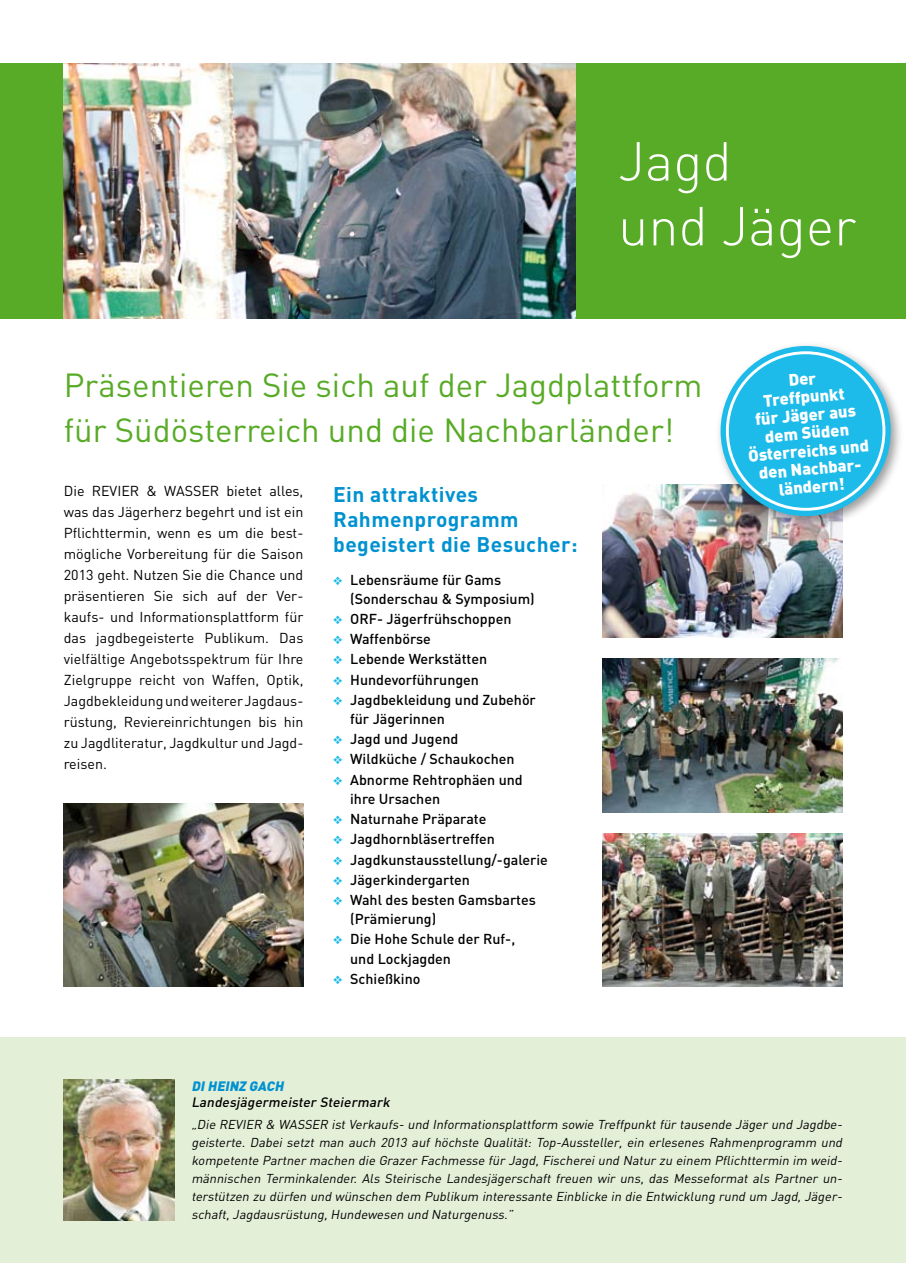
<style>
.page{position:relative;width:906px;height:1263px;background:#fff}
.page>*{position:absolute;margin:0;border:0;box-sizing:border-box;transform-origin:0 0}
.t1{font:300 54px/64.8px "DIN";color:#fff}
.t2{font:33px/45px "DIN";color:#58ab27}
.t3{font:700 21px/25.2px "DIN";letter-spacing:.02em;color:#0092d0}
.t4{font:900 16.5px/18px "DIN";color:#fff;text-align:center}
.t5{font:14.25px/21px "DIN";color:#000;text-align:justify}
.t6{font:500 14.25px/19.5px "DIN";color:#000}
.t7{font:italic 500 13.5px "DIN";color:#000}
.t8{font:italic 900 13.5px "DIN";color:#0092d0}
.t9{font:italic 12.75px/18px "DIN";color:#000;text-align:justify}
.s1{color:#1dbbe9}
</style>
<div class="page">
<div style="left:0;top:1037px;width:906px;height:226px;background:#e4efd8"></div>
<img style="left:602px;top:484px;width:240px;height:153px">
<div style="left:0;top:64px;width:906px;height:255px;background:#58ab27"></div>
<img style="left:64px;top:64px;width:511px;height:255px">
<img style="left:64px;top:1079px;width:110px;height:141px">
<div style="left:715px;top:340px;width:190px;height:190px;background:#000;opacity:.4"></div>
<div style="left:720px;top:346px;width:170px;height:170px;background:#1dbbe9;border-radius:50%"></div>
<div style="left:726px;top:351px;width:159px;height:160px;border:3px solid #fff;border-radius:50%"></div>
<img style="left:64px;top:803px;width:239px;height:183px">
<img style="left:602px;top:833px;width:240px;height:153px">
<img style="left:602px;top:659px;width:240px;height:153px">
<h1 class="t1" style="left:618px;top:128px;width:239px">Jagd<br>und Jäger</h1>
<h2 class="t2" style="left:64px;top:362px;width:640px">Präsentieren Sie sich auf der Jagdplattform für Südösterreich und die Nachbarländer!</h2>
<p class="t5" style="left:64px;top:480px;width:241px">Die REVIER &amp; WASSER bietet alles, was das Jägerherz begehrt und ist ein Pflichttermin, wenn es um die best&shy;mögliche Vorbereitung für die Saison 2013 geht. Nutzen Sie die Chance und präsentieren Sie sich auf der Ver&shy;kaufs- und Informationsplattform für das jagdbegeisterte Publikum. Das vielfältige Angebotsspektrum für Ihre Zielgruppe reicht von Waffen, Optik, Jagdbekleidung und weiterer Jagdaus&shy;rüstung, Reviereinrichtungen bis hin zu Jagdliteratur, Jagdkultur und Jagd&shy;reisen.</p>
<h3 class="t3" style="left:333px;top:481px;width:246px">Ein attraktives<br>Rahmenprogramm begeistert die Besucher:</h3>
<p class="t6" style="left:350px;top:569px;width:186px;text-indent:-17px"><span class="s1">❖</span> Lebensräume für Gams (Sonderschau &amp; Symposium)</p>
<p class="t6" style="left:333px;top:609px;width:180px"><span class="s1">❖</span> ORF- Jägerfrühschoppen</p>
<p class="t6" style="left:333px;top:629px;width:99px"><span class="s1">❖</span> Waffenbörse</p>
<p class="t6" style="left:333px;top:649px;width:155px"><span class="s1">❖</span> Lebende Werkstätten</p>
<p class="t6" style="left:333px;top:669px;width:147px"><span class="s1">❖</span> Hundevorführungen</p>
<p class="t6" style="left:350px;top:689px;width:187px;text-indent:-17px"><span class="s1">❖</span> Jagdbekleidung und Zubehör für Jägerinnen</p>
<p class="t6" style="left:333px;top:729px;width:127px"><span class="s1">❖</span> Jagd und Jugend</p>
<p class="t6" style="left:333px;top:749px;width:183px"><span class="s1">❖</span> Wildküche / Schaukochen</p>
<p class="t6" style="left:350px;top:769px;width:174px;text-indent:-17px"><span class="s1">❖</span> Abnorme Rehtrophäen und ihre Ursachen</p>
<p class="t6" style="left:333px;top:809px;width:155px"><span class="s1">❖</span> Naturnahe Präparate</p>
<p class="t6" style="left:333px;top:829px;width:163px"><span class="s1">❖</span> Jagdhornbläsertreffen</p>
<p class="t6" style="left:333px;top:849px;width:216px"><span class="s1">❖</span> Jagdkunstausstellung/-galerie</p>
<p class="t6" style="left:333px;top:869px;width:138px"><span class="s1">❖</span> Jägerkindergarten</p>
<p class="t6" style="left:350px;top:889px;width:187px;text-indent:-17px"><span class="s1">❖</span> Wahl des besten Gamsbartes (Prämierung)</p>
<p class="t6" style="left:350px;top:929px;width:166px;text-indent:-17px"><span class="s1">❖</span> Die Hohe Schule der Ruf-, und Lockjagden</p>
<p class="t6" style="left:333px;top:969px;width:89px"><span class="s1">❖</span> Schießkino</p>
<p class="t4" style="left:741px;top:374px;width:123px;rotate:-5deg">Der<br>Treffpunkt<br>für Jäger aus dem Süden<br>Österreichs und den Nachbar&shy;ländern!</p>
<p class="t8" style="left:191px;top:1077px;width:92px">DIHEI NZ GACH</p>
<p class="t7" style="left:191px;top:1093px;width:203px">Landesjägermeister Steiermark</p>
<p class="t9" style="left:191px;top:1115px;width:655px">„Die REVIER &amp; WASSER ist Verkaufs- und Informationsplattform sowie Treffpunkt für tausende Jäger und Jagdbe&shy;geisterte. Dabei setzt man auch 2013 auf höchste Qualität: Top-Aussteller, ein erlesenes Rahmenprogramm und kompetente Partner machen die Grazer Fachmesse für Jagd, Fischerei und Natur zu einem Pflichttermin im weid&shy;männischen Terminkalender. Als Steirische Landesjägerschaft freuen wir uns, das Messeformat als Partner un&shy;terstützen zu dürfen und wünschen dem Publikum interessante Einblicke in die Entwicklung rund um Jagd, Jäger&shy;schaft,Jagdausrüstung,Hundewesen und Naturgenuss.”</p>
</div>
